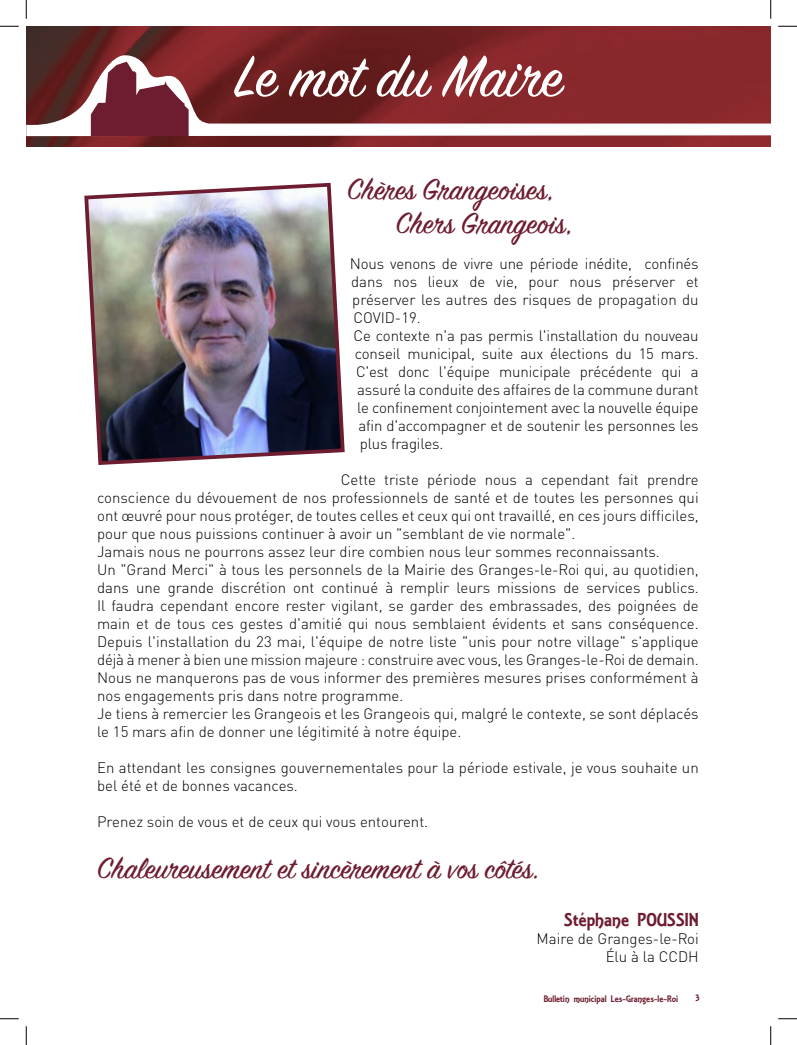
<style>
.page{position:relative;width:797px;height:1045px;background:#fff}
.page>*{position:absolute;margin:0;border:0;box-sizing:border-box;transform-origin:0 0}
.t1{font:65px "Sign Painter House Script";letter-spacing:-.005em;color:#fff}
.t2{font:32.5px/33.8px "Sign Painter House Script";color:#6e1d30}
.t3{font:20px "ARESSENCE";color:#6e1d30}
.t4{font:300 15px/18px "DIN Pro";color:#000}
.t5{font:10px "ARESSENCE";color:#6e1d30}
</style>
<div class="page">
<img style="left:26px;top:26px;width:744px;height:121px">
<svg style="left:26px;top:53px;width:744px;height:83px;background:#8e4648"></svg>
<svg style="left:91px;top:62px;width:98px;height:74px"></svg>
<img style="left:84px;top:182px;width:261px;height:283px">
<svg style="left:0;top:25px;width:19px;height:2px"></svg>
<svg style="left:778px;top:25px;width:19px;height:2px"></svg>
<svg style="left:0;top:1018px;width:19px;height:1px"></svg>
<svg style="left:778px;top:1018px;width:19px;height:1px"></svg>
<svg style="left:25px;top:0;width:2px;height:19px"></svg>
<svg style="left:25px;top:1026px;width:2px;height:19px"></svg>
<svg style="left:770px;top:0;width:1px;height:19px"></svg>
<svg style="left:770px;top:1026px;width:1px;height:19px"></svg>
<h1 class="t1" style="left:235px;top:36px;width:329px">Le mot du Maire</h1>
<h2 class="t2" style="left:396px;top:176px;width:179px;text-indent:-49px">Chères Grangeoises,<br>Chers Grangeois,</h2>
<p class="t4" style="left:350px;top:253px;width:350px">Nous venons de vivre une période inédite, confinés</p>
<p class="t4" style="left:351px;top:271px;width:349px">dans nos lieux de vie, pour nous préserver et</p>
<p class="t4" style="left:352px;top:289px;width:348px">préserver les autres des risques de propagation du</p>
<p class="t4" style="left:353px;top:307px;width:69px">COVID-19.</p>
<p class="t4" style="left:353px;top:325px;width:347px">Ce contexte n'a pas permis l'installation du nouveau</p>
<p class="t4" style="left:355px;top:343px;width:345px">conseil municipal, suite aux élections du 15 mars.</p>
<p class="t4" style="left:356px;top:361px;width:344px">C'est donc l'équipe municipale précédente qui a</p>
<p class="t4" style="left:357px;top:379px;width:343px">assuré la conduite des affaires de la commune durant</p>
<p class="t4" style="left:357px;top:397px;width:343px">le confinement conjointement avec la nouvelle équipe</p>
<p class="t4" style="left:358px;top:415px;width:341px">afin d'accompagner et de soutenir les personnes les</p>
<p class="t4" style="left:360px;top:433px;width:85px">plus fragiles.</p>
<p class="t4" style="left:97px;top:469px;width:603px;text-indent:244px">Cette triste période nous a cependant fait prendre conscience du dévouement de nos professionnels de santé et de toutes les personnes qui ont œuvré pour nous protéger, de toutes celles et ceux qui ont travaillé, en ces jours difficiles, pour que nous puissions continuer à avoir un "semblant de vie normale".<br>Jamais nous ne pourrons assez leur dire combien nous leur sommes reconnaissants.<br>Un "Grand Merci" à tous les personnels de la Mairie des Granges-le-Roi qui, au quotidien, dans une grande discrétion ont continué à remplir leurs missions de services publics.<br>Il faudra cependant encore rester vigilant, se garder des embrassades, des poignées de main et de tous ces gestes d'amitié qui nous semblaient évidents et sans conséquence.<br>Depuis l'installation du 23 mai, l'équipe de notre liste "unis pour notre village" s'applique déjà à mener à bien une mission majeure : construire avec vous, les Granges-le-Roi de demain.<br>Nous ne manquerons pas de vous informer des premières mesures prises conformément à nos engagements pris dans notre programme.<br>Je tiens à remercier les Grangeois et les Grangeois qui, malgré le contexte, se sont déplacés le 15 mars afin de donner une légitimité à notre équipe.</p>
<p class="t4" style="left:97px;top:757px;width:603px">En attendant les consignes gouvernementales pour la période estivale, je vous souhaite un bel été et de bonnes vacances.</p>
<p class="t4" style="left:97px;top:811px;width:332px">Prenez soin de vous et de ceux qui vous entourent.</p>
<h2 class="t2" style="left:97px;top:854px;width:444px">Chaleureusement et sincèrement à vos côtés.</h2>
<h3 class="t3" style="left:564px;top:908px;width:136px">Stéphane POUSSIN</h3>
<p class="t4" style="left:536px;top:928px;width:164px;text-align:right">Maire de Granges-le-Roi<br>Élu à la CCDH</p>
<p class="t5" style="left:543px;top:993px;width:136px">Bulletin municipal Les-Granges-le-Roi</p>
<p class="t5" style="left:695px;top:992px;width:6px">3</p>
</div>
